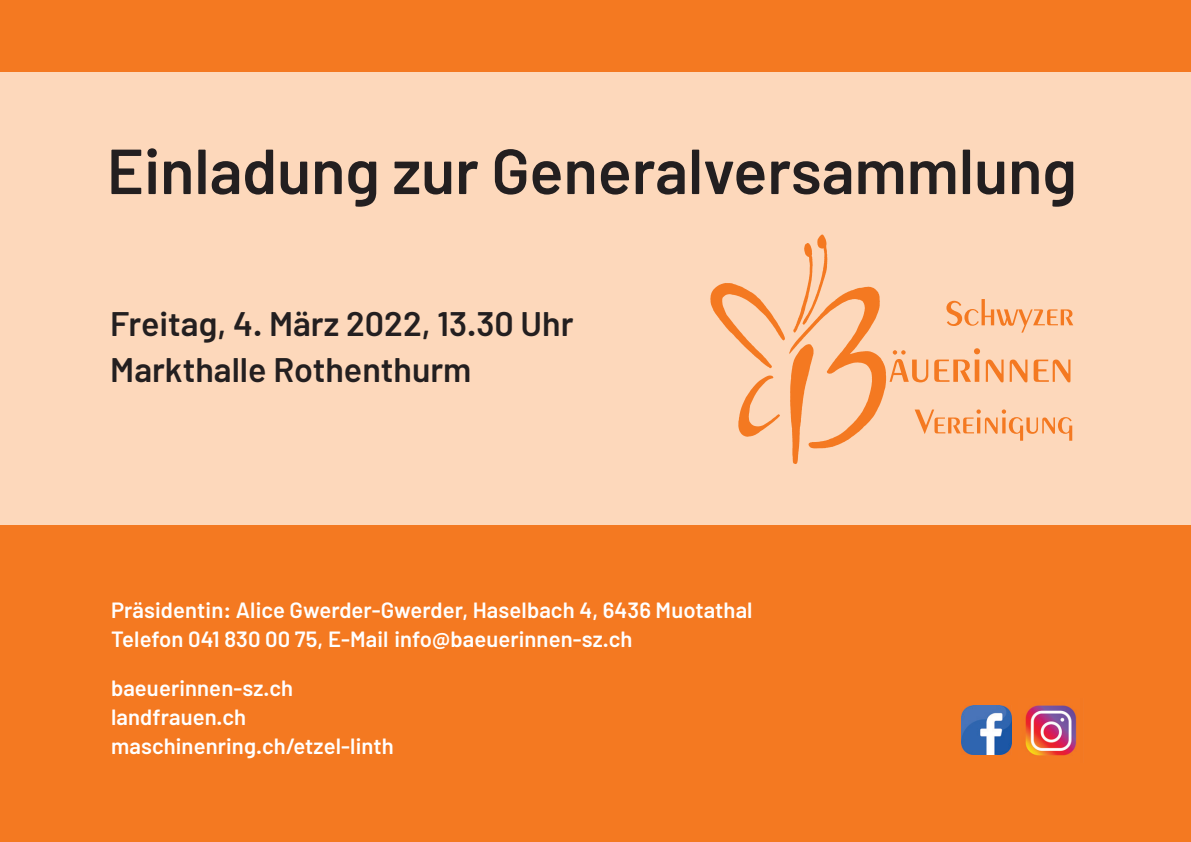
<style>
.page{position:relative;width:1191px;height:842px;background:#fff}
.page>*{position:absolute;margin:0;border:0;box-sizing:border-box;transform-origin:0 0}
.t1{font:600 63.6px "Barlow";color:#231f20}
.t2{font:600 34px/46px "Barlow";color:#231f20}
.t3{font:600 22px/29px "Barlow";letter-spacing:.005em;color:#fff}
</style>
<div class="page">
<div style="left:0;top:57px;width:1190px;height:468px;background:#fdd8bb"></div>
<div style="left:0;top:525px;width:1190px;height:317px;background:#f47921"></div>
<div style="left:0;top:0;width:1190px;height:71px;background:#f47921"></div>
<svg style="left:946px;top:299px;width:127px;height:34px"></svg>
<svg style="left:901px;top:350px;width:27px;height:32px"></svg>
<svg style="left:934px;top:348px;width:69px;height:34px"></svg>
<svg style="left:1009px;top:360px;width:18px;height:22px"></svg>
<svg style="left:1033px;top:360px;width:37px;height:22px"></svg>
<svg style="left:914px;top:409px;width:158px;height:32px"></svg>
<img style="left:710px;top:234px;width:191px;height:230px">
<img style="left:961px;top:705px;width:50px;height:50px">
<img style="left:1025px;top:705px;width:52px;height:51px">
<h1 class="t1" style="left:107px;top:132px;width:971px">Einladung zur Generalversammlung</h1>
<h2 class="t2" style="left:110px;top:301px;width:465px">Freitag, 4. März 2022, 13.30 Uhr<br>Markthalle Rothenthurm</h2>
<p class="t3" style="left:111px;top:595px;width:643px">Präsidentin: Alice Gwerder-Gwerder, Haselbach 4, 6436 Muotathal<br>Telefon 041 830 00 75, E-Mail info@baeuerinnen-sz.ch</p>
<p class="t3" style="left:111px;top:673px;width:284px">baeuerinnen-sz.ch landfrauen.ch maschinenring.ch/etzel-linth</p>
</div>
